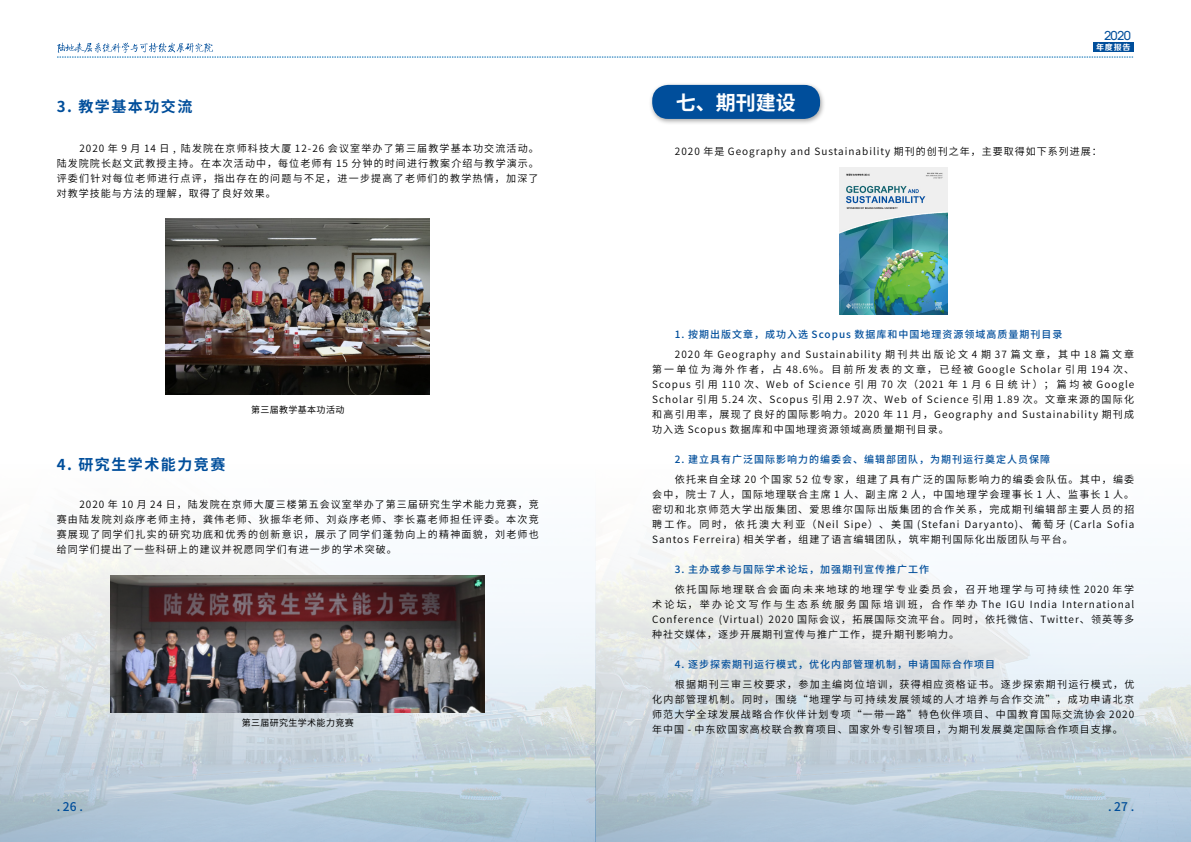
<style>
.page{position:relative;width:1191px;height:842px;background:#fff}
.page>*{position:absolute;margin:0;border:0;box-sizing:border-box;transform-origin:0 0}
.t1{font:700 20px "Source Han Sans CN";color:#fff}
.t2{font:700 15px "Source Han Sans CN";letter-spacing:.1em;color:#004e9b}
.t3{font:500 12px "Source Han Sans CN";color:#004e9b}
.t4{font:500 12px "Manrope 3";color:#004e9b}
.t5{font:10px/15px "Source Han Sans CN";letter-spacing:.1em;color:#000;text-align:justify}
.t6{font:500 10px "Source Han Sans CN";letter-spacing:.1em;color:#004e9b}
.t7{font:9px "Source Han Sans CN";letter-spacing:.04em;color:#000}
.t8{font:8px "FZZCHJW GB1 0";color:#fff}
</style>
<div class="page">
<svg style="left:57px;top:43px;width:1076px;height:15px"></svg>
<svg style="left:0;top:538px;width:595px;height:304px"></svg>
<svg style="left:595px;top:538px;width:596px;height:304px"></svg>
<div style="left:1093px;top:43px;width:40px;height:9px;background:#004e9b"></div>
<img style="left:166px;top:219px;width:264px;height:175px">
<img style="left:111px;top:576px;width:374px;height:137px">
<div style="left:648px;top:81px;width:178px;height:44px;background:#000;opacity:.35"></div>
<div style="left:652px;top:85px;width:168px;height:34px;background:#004e9b;border-radius:16px"></div>
<img style="left:839px;top:168px;width:108px;height:147px">
<h2 class="t2" style="left:57px;top:98px;width:137px">3. 教学基本功交流</h2>
<p class="t5" style="left:57px;top:141px;width:483px;text-indent:23px">2020 年 9 月 14 日 , 陆发院在京师科技大厦 12-26 会议室举办了第三届教学基本功交流活动。陆发院院长赵文武教授主持。在本次活动中，每位老师有 15 分钟的时间进行教案介绍与教学演示。评委们针对每位老师进行点评，指出存在的问题与不足，进一步提高了老师们的教学热情，加深了对教学技能与方法的理解，取得了良好效果。</p>
<h2 class="t2" style="left:57px;top:456px;width:170px">4. 研究生学术能力竞赛</h2>
<p class="t7" style="left:251px;top:404px;width:95px">第三届教学基本功活动</p>
<p class="t5" style="left:57px;top:497px;width:483px;text-indent:23px">2020 年 10 月 24 日，陆发院在京师大厦三楼第五会议室举办了第三届研究生学术能力竞赛，竞赛由陆发院刘焱序老师主持，龚伟老师、狄振华老师、刘焱序老师、李长嘉老师担任评委。本次竞赛展现了同学们扎实的研究功底和优秀的创新意识，展示了同学们蓬勃向上的精神面貌，刘老师也给同学们提出了一些科研上的建议并祝愿同学们有进一步的学术突破。</p>
<p class="t7" style="left:242px;top:718px;width:113px">第三届研究生学术能力竞赛</p>
<h1 class="t1" style="left:675px;top:91px;width:121px">七、期刊建设</h1>
<p class="t4" style="left:1104px;top:27px;width:29px">2020</p>
<p class="t8" style="left:1096px;top:43px;width:36px">年度报告</p>
<p class="t5" style="left:675px;top:144px;width:428px">2020 年是 Geography and Sustainability 期刊的创刊之年，主要取得如下系列进展：</p>
<p class="t6" style="left:675px;top:329px;width:389px">1. 按期出版文章，成功入选 Scopus 数据库和中国地理资源领域高质量期刊目录</p>
<p class="t5" style="left:652px;top:347px;width:483px;text-indent:23px">2020 年 Geography and Sustainability 期刊共出版论文 4 期 37 篇文章，其中 18 篇文章第一单位为海外作者，占 48.6%。目前所发表的文章，已经被 Google Scholar 引用 194 次、Scopus 引用 110 次、Web of Science 引用 70 次（2021 年 1 月 6 日统计）；篇均被 Google Scholar 引用 5.24 次、Scopus 引用 2.97 次、Web of Science 引用 1.89 次。文章来源的国际化和高引用率，展现了良好的国际影响力。2020 年 11 月，Geography and Sustainability 期刊成功入选 Scopus 数据库和中国地理资源领域高质量期刊目录。</p>
<p class="t6" style="left:675px;top:454px;width:377px">2. 建立具有广泛国际影响力的编委会、编辑部团队，为期刊运行奠定人员保障</p>
<p class="t5" style="left:652px;top:472px;width:483px;text-indent:23px">依托来自全球 20 个国家 52 位专家，组建了具有广泛的国际影响力的编委会队伍。其中，编委会中，院士 7 人，国际地理联合主席 1 人、副主席 2 人，中国地理学会理事长 1 人、监事长 1 人。密切和北京师范大学出版集团、爱思维尔国际出版集团的合作关系，完成期刊编辑部主要人员的招聘工作。同时，依托澳大利亚（Neil Sipe）、美国 (Stefani Daryanto)、葡萄牙 (Carla Sofia Santos Ferreira) 相关学者，组建了语言编辑团队，筑牢期刊国际化出版团队与平台。</p>
<p class="t6" style="left:675px;top:564px;width:256px">3. 主办或参与国际学术论坛，加强期刊宣传推广工作</p>
<p class="t5" style="left:652px;top:582px;width:483px;text-indent:23px">依托国际地理联合会面向未来地球的地理学专业委员会，召开地理学与可持续性 2020 年学术论坛，举办论文写作与生态系统服务国际培训班，合作举办 The IGU India International Conference (Virtual) 2020 国际会议，拓展国际交流平台。同时，依托微信、Twitter、领英等多种社交媒体，逐步开展期刊宣传与推广工作，提升期刊影响力。</p>
<p class="t6" style="left:675px;top:659px;width:322px">4. 逐步探索期刊运行模式，优化内部管理机制，申请国际合作项目</p>
<p class="t5" style="left:652px;top:677px;width:484px;text-indent:23px">根据期刊三审三校要求，参加主编岗位培训，获得相应资格证书。逐步探索期刊运行模式，优化内部管理机制。同时，围绕“地理学与可持续发展领域的人才培养与合作交流”，成功申请北京师范大学全球发展战略合作伙伴计划专项“一带一路”特色伙伴项目、中国教育国际交流协会 2020年中国 - 中东欧国家高校联合教育项目、国家外专引智项目，为期刊发展奠定国际合作项目支撑。</p>
<p class="t3" style="left:57px;top:799px;width:28px">. 26 .</p>
<p class="t3" style="left:1108px;top:799px;width:28px">. 27 .</p>
</div>
